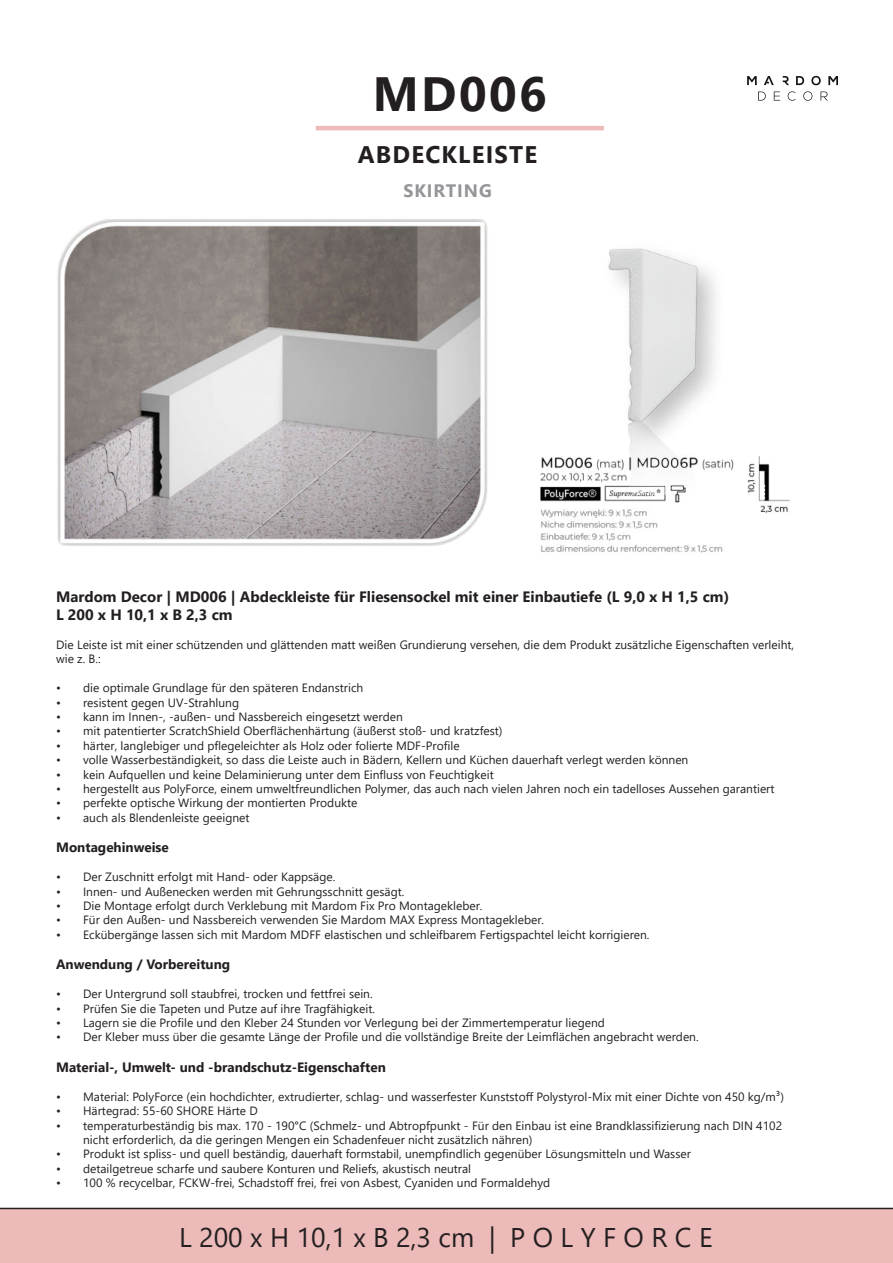
<style>
.page{position:relative;width:893px;height:1263px;background:#fff}
.page>*{position:absolute;margin:0;border:0;box-sizing:border-box;transform-origin:0 0}
.t1{font:700 48px "Segoe UI";letter-spacing:.05em;color:#231f20}
.t2{font:27px "Segoe UI";color:#231f20}
.t3{font:700 24px "Segoe UI";letter-spacing:.05em;color:#231f20}
.t4{font:700 18px "Segoe UI";letter-spacing:.05em;color:#939598}
.t5{font:700 15px/18px "Segoe UI";color:#231f20}
.t6{font:700 13.5px "Segoe UI";color:#231f20}
.t7{font:12px/14.4px "Segoe UI";color:#231f20}
</style>
<div class="page">
<div style="left:0;top:1208px;width:893px;height:55px;background:#ecbab8"></div>
<hr style="left:316px;top:126px;width:288px;height:4px;background:#edbab8">
<svg style="left:747px;top:76px;width:10px;height:9px"></svg>
<svg style="left:796px;top:76px;width:8px;height:9px"></svg>
<svg style="left:811px;top:76px;width:10px;height:9px"></svg>
<svg style="left:828px;top:76px;width:10px;height:9px"></svg>
<svg style="left:758px;top:92px;width:8px;height:9px"></svg>
<svg style="left:774px;top:92px;width:6px;height:9px"></svg>
<svg style="left:788px;top:91px;width:8px;height:10px"></svg>
<svg style="left:803px;top:91px;width:9px;height:10px"></svg>
<svg style="left:820px;top:92px;width:8px;height:9px"></svg>
<svg style="left:764px;top:76px;width:10px;height:9px"></svg>
<svg style="left:783px;top:76px;width:6px;height:9px"></svg>
<img style="left:57px;top:219px;width:431px;height:327px">
<img style="left:540px;top:248px;width:250px;height:305px">
<h1 class="t1" style="left:373px;top:75px;width:175px">MD006</h1>
<h3 class="t3" style="left:358px;top:144px;width:181px">ABDECKLEISTE</h3>
<h3 class="t4" style="left:403px;top:183px;width:90px">SKIRTING</h3>
<p class="t5" style="left:56px;top:589px;width:675px">Mardom Decor | MD006 | Abdeckleiste für Fliesensockel mit einer Einbautiefe (L 9,0 x H 1,5 cm)<br>L 200 x H 10,1 x B 2,3 cm</p>
<p class="t7" style="left:56px;top:639px;width:739px">Die Leiste ist mit einer schützenden und glättenden matt weißen Grundierung versehen, die dem Produkt zusätzliche Eigenschaften verleiht, wie z. B.:</p>
<p class="t7" style="left:56px;top:682px;width:309px">• die optimale Grundlage für den späteren Endanstrich</p>
<p class="t7" style="left:56px;top:696px;width:184px">• resistent gegen UV-Strahlung</p>
<p class="t7" style="left:56px;top:711px;width:348px">• kann im Innen-, -außen- und Nassbereich eingesetzt werden</p>
<p class="t7" style="left:56px;top:725px;width:448px">• mit patentierter ScratchShield Oberflächenhärtung (äußerst stoß- und kratzfest)</p>
<p class="t7" style="left:56px;top:739px;width:405px">• härter, langlebiger und pflegeleichter als Holz oder folierte MDF-Profile</p>
<p class="t7" style="left:56px;top:754px;width:634px">• volle Wasserbeständigkeit, so dass die Leiste auch in Bädern, Kellern und Küchen dauerhaft verlegt werden können</p>
<p class="t7" style="left:56px;top:768px;width:439px">• kein Aufquellen und keine Delaminierung unter dem Einfluss von Feuchtigkeit</p>
<p class="t7" style="left:56px;top:783px;width:720px">• hergestellt aus PolyForce, einem umweltfreundlichen Polymer, das auch nach vielen Jahren noch ein tadelloses Aussehen garantiert</p>
<p class="t7" style="left:56px;top:797px;width:303px">• perfekte optische Wirkung der montierten Produkte</p>
<p class="t7" style="left:56px;top:811px;width:195px">• auch als Blendenleiste geeignet</p>
<p class="t6" style="left:56px;top:842px;width:114px">Montagehinweise</p>
<p class="t7" style="left:56px;top:871px;width:281px">• Der Zuschnitt erfolgt mit Hand- oder Kappsäge.</p>
<p class="t7" style="left:56px;top:885px;width:350px">• Innen- und Außenecken werden mit Gehrungsschnitt gesägt.</p>
<p class="t7" style="left:56px;top:900px;width:428px">• Die Montage erfolgt durch Verklebung mit Mardom Fix Pro Montagekleber.</p>
<p class="t7" style="left:56px;top:914px;width:490px">• Für den Außen- und Nassbereich verwenden Sie Mardom MAX Express Montagekleber.</p>
<p class="t7" style="left:56px;top:928px;width:595px">• Eckübergänge lassen sich mit Mardom MDFF elastischen und schleifbarem Fertigspachtel leicht korrigieren.</p>
<p class="t6" style="left:56px;top:959px;width:176px">Anwendung / Vorbereitung</p>
<p class="t7" style="left:56px;top:988px;width:318px">• Der Untergrund soll staubfrei, trocken und fettfrei sein.</p>
<p class="t7" style="left:56px;top:1002px;width:320px">• Prüfen Sie die Tapeten und Putze auf ihre Tragfähigkeit.</p>
<p class="t7" style="left:56px;top:1017px;width:550px">• Lagern sie die Profile und den Kleber 24 Stunden vor Verlegung bei der Zimmertemperatur liegend</p>
<p class="t7" style="left:56px;top:1031px;width:644px">• Der Kleber muss über die gesamte Länge der Profile und die vollständige Breite der Leimflächen angebracht werden.</p>
<p class="t6" style="left:56px;top:1061px;width:331px">Material-, Umwelt- und -brandschutz-Eigenschaften</p>
<p class="t7" style="left:56px;top:1090px;width:729px">• Material: PolyForce (ein hochdichter, extrudierter, schlag- und wasserfester Kunststoff Polystyrol-Mix mit einer Dichte von 450 kg/m³)</p>
<p class="t7" style="left:56px;top:1105px;width:203px">• Härtegrad: 55-60 SHORE Härte D</p>
<p class="t7" style="left:83px;top:1119px;width:700px;text-indent:-27px">• temperaturbeständig bis max. 170 - 190°C (Schmelz- und Abtropfpunkt - Für den Einbau ist eine Brandklassifizierung nach DIN 4102 nicht erforderlich, da die geringen Mengen ein Schadenfeuer nicht zusätzlich nähren)</p>
<p class="t7" style="left:56px;top:1148px;width:636px">• Produkt ist spliss- und quell beständig, dauerhaft formstabil, unempfindlich gegenüber Lösungsmitteln und Wasser</p>
<p class="t7" style="left:56px;top:1162px;width:417px">• detailgetreue scharfe und saubere Konturen und Reliefs, akustisch neutral</p>
<p class="t7" style="left:56px;top:1177px;width:496px">• 100 % recycelbar, FCKW-frei, Schadstoff frei, frei von Asbest, Cyaniden und Formaldehyd</p>
<h2 class="t2" style="left:179px;top:1212px;width:535px">L 200 x H 10,1 x B 2,3 cm | P O L Y F O R C E</h2>
</div>
